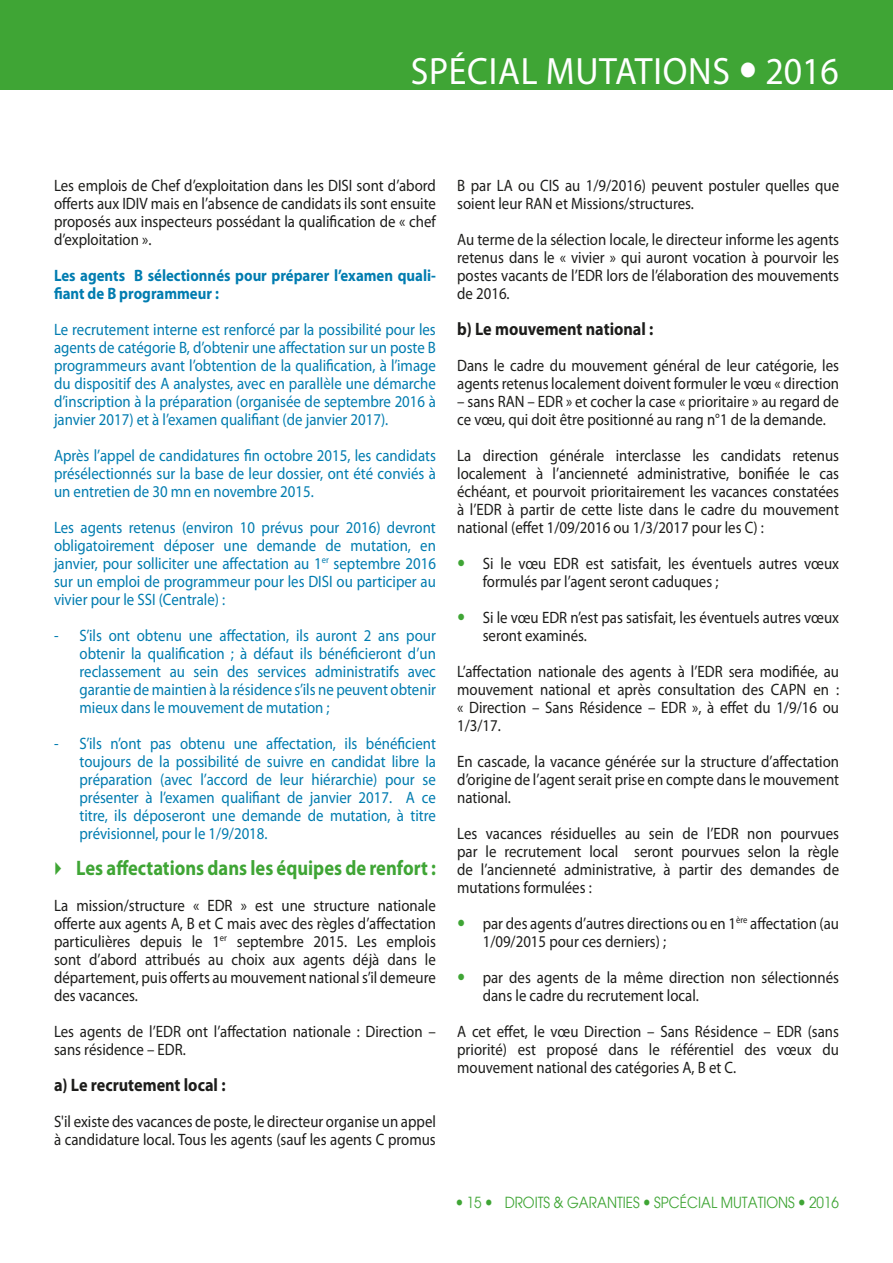
<style>
.page{position:relative;width:893px;height:1263px;background:#fff}
.page>*{position:absolute;margin:0;border:0;box-sizing:border-box;transform-origin:0 0}
.t1{font:38.25px "Myriad Pro";letter-spacing:.02em;color:#fff;scale:.94 1}
.Corps_de_texte_3{font:700 21px "Myriad Pro";color:#3fa535;scale:.88 1}
.t2{font:700 18px "Myriad Pro";color:#1d1d1b;scale:.9 1}
.Corps_de_texte_3-2{font:16.5px/18px "Myriad Pro";color:#1d1d1b;scale:.9 1}
.Normal{font:16.5px/18px "Myriad Pro";color:#007cb0;text-align:justify;scale:.9 1}
.objet{font:16.5px/18px "Myriad Pro";color:#1d1d1b;text-align:justify;scale:.9 1}
.t3{font:700 16.5px/18px "Myriad Pro";color:#007cb0;scale:.9 1}
.t4{font:15px "Avant Garde";color:#3fa535;scale:.9 1}
</style>
<div class="page">
<div style="left:0;top:0;width:893px;height:89px;background:#3fa535"></div>
<h1 class="t1" style="left:411px;top:47px;width:457px">SPÉCIAL MUTATIONS 2016</h1>
<p class="Corps_de_texte_3-2" style="left:54px;top:176px;width:426px;text-align:justify">Les emplois de Chef d’exploitation dans les DISI sont d’abord offerts aux IDIV mais en l’absence de candidats ils sont ensuite proposés aux inspecteurs possédant la qualification de « chef d’exploitation ».</p>
<p class="t3" style="left:54px;top:266px;width:426px">Les agents B sélectionnés pour préparer l’examen quali&shy;fiant de B programmeur :</p>
<p class="Normal" style="left:54px;top:320px;width:426px">Le recrutement interne est renforcé par la possibilité pour les agents de catégorie B, d’obtenir une affectation sur un poste B programmeurs avant l’obtention de la qualification, à l’image du dispositif des A analystes, avec en parallèle une démarche d’inscription à la préparation (organisée de septembre 2016 à janvier 2017) et à l’examen qualifiant (de janvier 2017).</p>
<p class="Normal" style="left:54px;top:446px;width:426px">Après l’appel de candidatures fin octobre 2015, les candidats présélectionnés sur la base de leur dossier, ont été conviés à un entretien de 30 mn en novembre 2015.</p>
<p class="Normal" style="left:54px;top:518px;width:426px">Les agents retenus (environ 10 prévus pour 2016) devront obligatoirement déposer une demande de mutation, en janvier, pour solliciter une affectation au 1<sup>er</sup> septembre 2016 sur un emploi de programmeur pour les DISI ou participer au vivier pour le SSI (Centrale) :</p>
<p class="Normal" style="left:80px;top:626px;width:398px;text-indent:-26px">- S’ils ont obtenu une affectation, ils auront 2 ans pour obtenir la qualification ; à défaut ils bénéficieront d’un reclassement au sein des services administratifs avec garantie de maintien à la résidence s’ils ne peuvent obtenir mieux dans le mouvement de mutation ;</p>
<p class="Normal" style="left:80px;top:734px;width:398px;text-indent:-26px">- S’ils n’ont pas obtenu une affectation, ils bénéficient toujours de la possibilité de suivre en candidat libre la préparation (avec l’accord de leur hiérarchie) pour se présenter à l’examen qualifiant de janvier 2017. A ce titre, ils déposeront une demande de mutation, à titre prévisionnel, pour le 1/9/2018.</p>
<p class="Corps_de_texte_3" style="left:76px;top:854px;width:410px">Les affectations dans les équipes de renfort :</p>
<p class="Corps_de_texte_3-2" style="left:54px;top:896px;width:426px;text-align:justify">La mission/structure « EDR » est une structure nationale offerte aux agents A, B et C mais avec des règles d’affectation particulières depuis le 1<sup>er</sup> septembre 2015. Les emplois sont d’abord attribués au choix aux agents déjà dans le département, puis offerts au mouvement national s’il demeure des vacances.</p>
<p class="Corps_de_texte_3-2" style="left:54px;top:1022px;width:426px">Les agents de l’EDR ont l’affectation nationale : Direction – sans résidence – EDR.</p>
<p class="t2" style="left:54px;top:1073px;width:192px">a) Le recrutement local :</p>
<p class="Corps_de_texte_3-2" style="left:54px;top:1112px;width:426px">S'il existe des vacances de poste, le directeur organise un appel à candidature local. Tous les agents (sauf les agents C promus</p>
<p class="Corps_de_texte_3-2" style="left:457px;top:176px;width:426px">B par LA ou CIS au 1/9/2016) peuvent postuler quelles que soient leur RAN et Missions/structures.</p>
<p class="Corps_de_texte_3-2" style="left:457px;top:230px;width:426px;text-align:justify">Au terme de la sélection locale, le directeur informe les agents retenus dans le « vivier » qui auront vocation à pourvoir les postes vacants de l’EDR lors de l’élaboration des mouvements de 2016.</p>
<p class="t2" style="left:457px;top:317px;width:220px">b) Le mouvement national :</p>
<p class="Corps_de_texte_3-2" style="left:457px;top:356px;width:426px">Dans le cadre du mouvement général de leur catégorie, les agents retenus localement doivent formuler le vœu « direction</p>
<p class="Corps_de_texte_3-2" style="left:457px;top:392px;width:426px">– sans RAN – EDR » et cocher la case « prioritaire » au regard de ce vœu, qui doit être positionné au rang n°1 de la demande.</p>
<p class="Corps_de_texte_3-2" style="left:457px;top:446px;width:426px;text-align:justify">La direction générale interclasse les candidats retenus localement à l’ancienneté administrative, bonifiée le cas échéant, et pourvoit prioritairement les vacances constatées à l’EDR à partir de cette liste dans le cadre du mouvement national (effet 1/09/2016 ou 1/3/2017 pour les C) :</p>
<p class="Corps_de_texte_3-2" style="left:483px;top:554px;width:397px">Si le vœu EDR est satisfait, les éventuels autres vœux formulés par l’agent seront caduques ;</p>
<p class="Corps_de_texte_3-2" style="left:483px;top:608px;width:397px">Si le vœu EDR n’est pas satisfait, les éventuels autres vœux seront examinés.</p>
<p class="Corps_de_texte_3-2" style="left:457px;top:662px;width:426px;text-align:justify">L’affectation nationale des agents à l’EDR sera modifiée, au mouvement national et après consultation des CAPN en : « Direction – Sans Résidence – EDR », à effet du 1/9/16 ou 1/3/17.</p>
<p class="objet" style="left:457px;top:752px;width:426px">En cascade, la vacance générée sur la structure d’affectation d’origine de l’agent serait prise en compte dans le mouvement national.</p>
<p class="Corps_de_texte_3-2" style="left:457px;top:824px;width:426px;text-align:justify">Les vacances résiduelles au sein de l’EDR non pourvues par le recrutement local seront pourvues selon la règle de l’ancienneté administrative, à partir des demandes de mutations formulées :</p>
<p class="Corps_de_texte_3-2" style="left:483px;top:914px;width:397px">par des agents d’autres directions ou en 1<sup>ère</sup> affectation (au<br>1/09/2015 pour ces derniers) ;</p>
<p class="Corps_de_texte_3-2" style="left:483px;top:968px;width:397px">par des agents de la même direction non sélectionnés dans le cadre du recrutement local.</p>
<p class="Corps_de_texte_3-2" style="left:457px;top:1022px;width:426px;text-align:justify">A cet effet, le vœu Direction – Sans Résidence – EDR (sans priorité) est proposé dans le référentiel des vœux du mouvement national des catégories A, B et C.</p>
<p class="t4" style="left:467px;top:1193px;width:18px">15</p>
<p class="t4" style="left:505px;top:1193px;width:373px">DROITS &amp; GARANTIES SPCÉCIAL MUTATIONS 2016</p>
</div>
